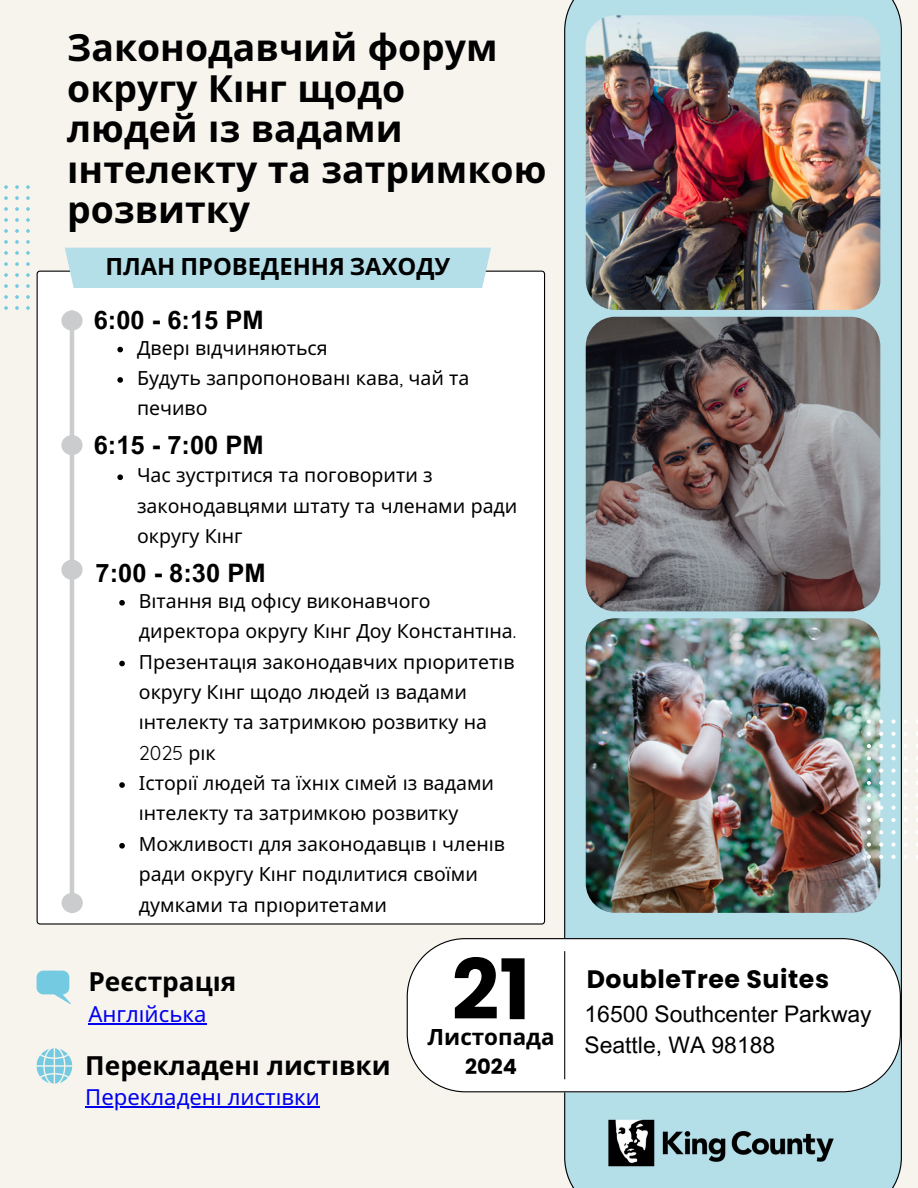
<style>
.page{position:relative;width:918px;height:1188px;background:#f7f4ee}
.page>*{position:absolute;margin:0;border:0;box-sizing:border-box;transform-origin:0 0}
.t1{font:700 83.4px "Poppins";color:#000}
.t2{font:700 37.35px/40.5px "Noto Sans";color:#000}
.t3{font:700 26.25px "Noto Sans";color:#000}
.t4{font:700 25.5px "Arial MT Pro";color:#000}
.t5{font:700 25.2px "Poppins";letter-spacing:.025em;color:#000}
.t6{font:700 23.7px "Noto Sans";color:#000}
.t7{font:22.8px/32px "Arial MT Pro";color:#000}
.t8{font:700 22.35px "Noto Sans";color:#000}
.t9{font:22.05px "Noto Sans";color:#00e}
.t10{font:700 21px "Poppins";color:#000}
.t11{font:19.5px/30.3px "Noto Sans";color:#000}
.s1{font-family:"Quicksand"}
</style>
<div class="page">
<svg style="left:564px;top:0;width:338px;height:1188px;background:#add4dc"></svg>
<svg style="left:37px;top:1048px;width:35px;height:36px"></svg>
<img style="left:586px;top:317px;width:294px;height:294px;border-radius:29px">
<img style="left:586px;top:618px;width:294px;height:295px;border-radius:29px">
<img style="left:586px;top:15px;width:294px;height:295px;border-radius:29px">
<svg style="left:4px;top:185px;width:26px;height:125px"></svg>
<svg style="left:867px;top:719px;width:51px;height:140px"></svg>
<div style="left:37px;top:271px;width:508px;height:653px;background:#fff"></div>
<div style="left:65px;top:248px;width:426px;height:40px;background:#b5dfe8"></div>
<hr style="left:70px;top:327px;width:4px;height:569px;background:#cbccce">
<div style="left:61px;top:435px;width:22px;height:20px;background:#cbccce;border-radius:50%"></div>
<div style="left:61px;top:560px;width:22px;height:20px;background:#cbccce;border-radius:50%"></div>
<div style="left:61px;top:311px;width:22px;height:20px;background:#cbccce;border-radius:50%"></div>
<svg style="left:117px;top:347px;width:6px;height:5px"></svg>
<svg style="left:117px;top:377px;width:6px;height:6px"></svg>
<svg style="left:117px;top:474px;width:6px;height:6px"></svg>
<svg style="left:119px;top:600px;width:6px;height:6px"></svg>
<svg style="left:119px;top:661px;width:6px;height:5px"></svg>
<svg style="left:119px;top:782px;width:6px;height:6px"></svg>
<svg style="left:119px;top:843px;width:6px;height:6px"></svg>
<div style="left:62px;top:893px;width:21px;height:20px;background:#cbccce;border-radius:50%"></div>
<svg style="left:37px;top:971px;width:34px;height:33px"></svg>
<img style="left:575px;top:1092px;width:291px;height:96px">
<div style="left:407px;top:938px;width:494px;height:154px;background:#fff"></div>
<hr style="left:564px;top:951px;width:1px;height:128px;background:#110f0e">
<hr style="left:85px;top:1106px;width:235px;height:2px;background:#00e">
<hr style="left:88px;top:1023px;width:119px;height:2px;background:#00e">
<p class="t2" style="left:67px;top:26px;width:481px">Законодавчий форум округу Кі нг щодо<br>людей із вадами<br>і нтелекту та затримкою розвитку</p>
<p class="t6" style="left:105px;top:250px;width:347px">ПЛАН ПРОВЕДЕННЯ ЗАХОДУ</p>
<p class="t4" style="left:94px;top:311px;width:171px">6:00 - 6:15 PM</p>
<h1 class="t11" style="left:137px;top:332px;width:192px">Двері відчиняються</h1>
<h2 class="t11" style="left:137px;top:362px;width:334px">Будуть запропоновані кава<span class="s1">,</span> чай та печиво</h2>
<h2 class="t4" style="left:94px;top:435px;width:171px">6:15 - 7:00 PM</h2>
<p class="t11" style="left:137px;top:460px;width:382px">Час зустрітися та поговорити з законодавцями штату та членами ради округу Кі нг</p>
<p class="t4" style="left:96px;top:563px;width:171px">7:00 - 8:30 PM</p>
<h2 class="t11" style="left:139px;top:585px;width:379px">Вітання від офісу виконавчого директора округу Кі нг Доу Константі на<span class="s1">.</span></h2>
<p class="t11" style="left:139px;top:646px;width:377px">Презентація законодавчих пріоритеті в округу Кі нг щодо людей із вадами<br>і нтелекту та затримкою розвитку на<br><span class="s1">2025</span> рі к</p>
<h2 class="t11" style="left:139px;top:767px;width:368px">Історії людей та їхніх сі мей із вадами<br>і нтелекту та затримкою розвитку<br>Можливості для законодавці в і члені в</h2>
<p class="t11" style="left:139px;top:859px;width:341px">ради округу Кі нг поділитися своїми думками та пріоритетами</p>
<h4 class="t3" style="left:88px;top:963px;width:149px">Реєстрація</h4>
<h3 class="t9" style="left:88px;top:999px;width:120px">Англі йська</h3>
<p class="t1" style="left:452px;top:932px;width:80px">21</p>
<p class="t8" style="left:428px;top:1021px;width:129px">Листопада</p>
<h5 class="t3" style="left:85px;top:1047px;width:307px">Перекладені листі вки</h5>
<h3 class="t10" style="left:465px;top:1052px;width:53px">2024</h3>
<p class="t9" style="left:85px;top:1082px;width:236px">Перекладені листі вки</p>
<p class="t5" style="left:587px;top:961px;width:244px">DoubleTree Suites</p>
<h4 class="t7" style="left:585px;top:1000px;width:289px">16500 Southcenter Parkway<br>Seattle, WA 98188</h4>
</div>
